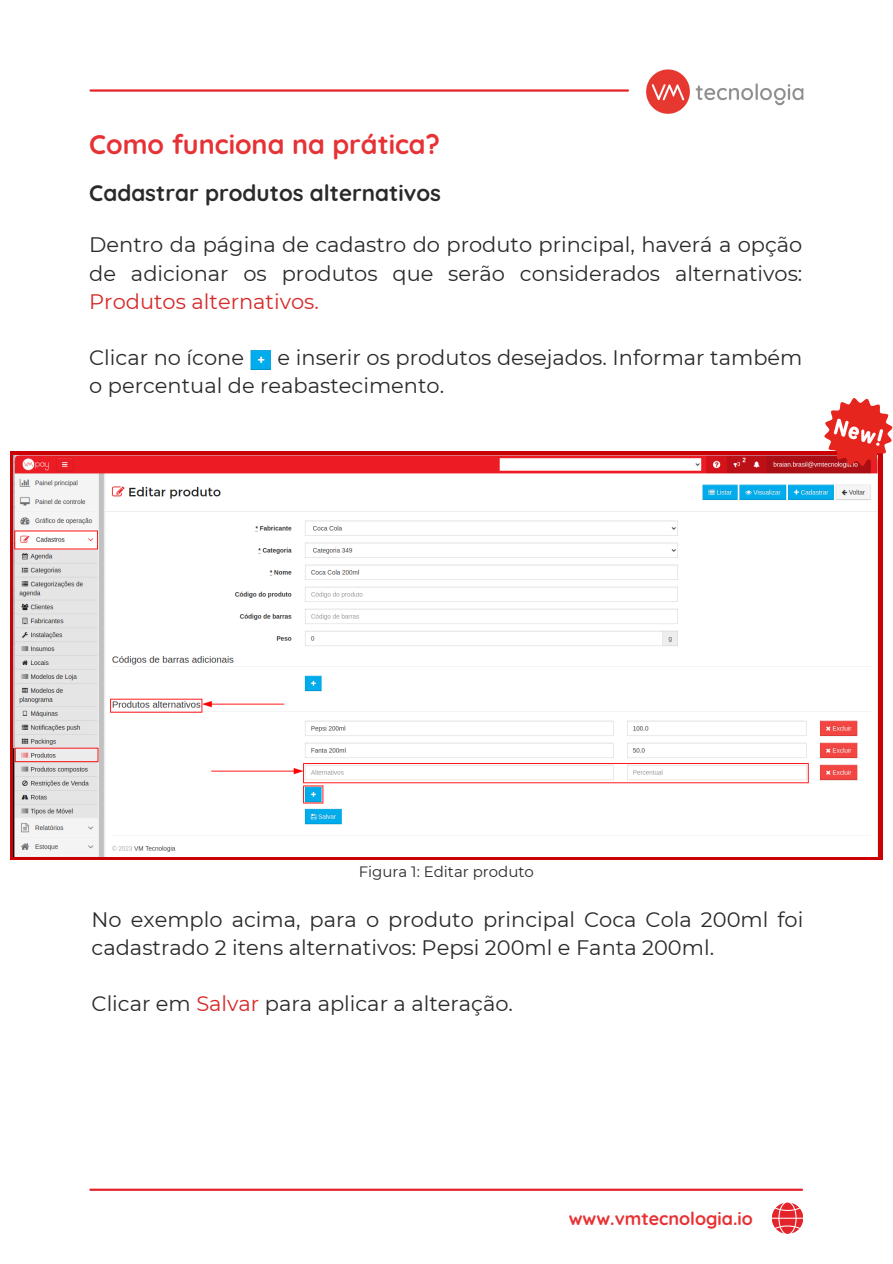
<style>
.page{position:relative;width:893px;height:1264px;background:#fff}
.page>*{position:absolute;margin:0;border:0;box-sizing:border-box;transform-origin:0 0}
.t1{font:700 27px "Quicksand";color:#e73235}
.t2{font:700 22.5px "Quicksand";color:#2a2a2a}
.t3{font:21px/28px "Montserrat";color:#2a2a2a}
.t4{font:700 18px "Quicksand";color:#e73235}
.t5{font:15px "Montserrat";color:#2a2a2a}
.s1{color:#d52929}
</style>
<div class="page">
<hr style="left:90px;top:1188px;width:712px;height:2px;background:#e4242b">
<svg style="left:772px;top:1202px;width:31px;height:31px"></svg>
<hr style="left:91px;top:89px;width:537px;height:3px;background:#e4242b">
<img style="left:646px;top:69px;width:158px;height:45px">
<svg style="left:11px;top:452px;width:871px;height:407px;background:#d1292b"></svg>
<img style="left:250px;top:351px;width:20px;height:19px">
<img style="left:13px;top:455px;width:864px;height:401px">
<svg style="left:824px;top:398px;width:68px;height:68px"></svg>
<p class="t1" style="left:89px;top:127px;width:352px">Como funciona na prática?</p>
<p class="t2" style="left:89px;top:178px;width:353px">Cadastrar produtos alternativos</p>
<p class="t3" style="left:89px;top:231px;width:714px;text-align:justify">Dentro da página de cadastro do produto principal, haverá a opção de adicionar os produtos que serão considerados alternativos:<br><span class="s1">Produtos alternativos.</span></p>
<p class="t3" style="left:89px;top:343px;width:714px;text-indent:188px">e inserir os produtos desejados. Informar também o percentual de reabastecimento.</p>
<p class="t3" style="left:89px;top:343px;width:156px">Clicar no ícone</p>
<p class="t5" style="left:359px;top:862px;width:177px">Figura 1: Editar produto</p>
<p class="t3" style="left:92px;top:905px;width:713px">No exemplo acima, para o produto principal Coca Cola 200ml foi cadastrado 2 itens alternativos: Pepsi 200ml e Fanta 200ml.</p>
<p class="t3" style="left:92px;top:989px;width:423px">Clicar em <span class="s1">Salvar</span> para aplicar a alteração.</p>
<p class="t4" style="left:568px;top:1207px;width:185px">www.vmtecnologia.io</p>
</div>
